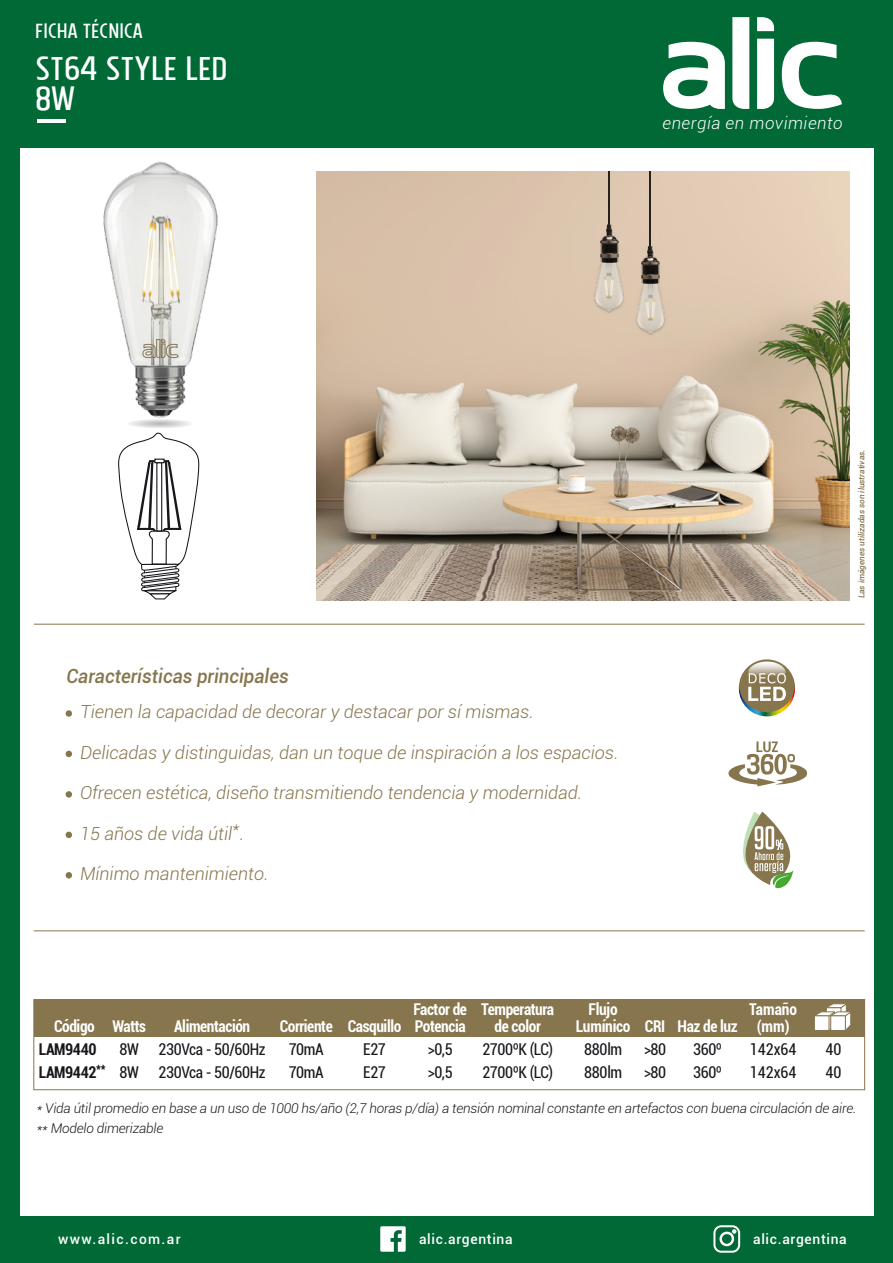
<style>
.page{position:relative;width:893px;height:1263px;background:#016936}
.page>*{position:absolute;margin:0;border:0;box-sizing:border-box;transform-origin:0 0}
.t1{font:42px "Tolyer Bookno.2";letter-spacing:-.02em;color:#fff}
.t2{font:26.1px "Tolyer Bookno.2";letter-spacing:-.02em;color:#fff}
.t3{font:italic 500 19.5px "Roboto";color:#86754d;scale:.95 1}
.t4{font:italic 300 18px "Roboto";color:#86754d}
.t5{font:italic 300 16.95px "Roboto";letter-spacing:.035em;color:#fff}
.t6{font:condensed 16.35px/23.1px "Roboto";letter-spacing:-.025em;color:#1a171c;scale:.95 1}
.t7{font:700 condensed 16.35px/16.4px "Roboto";letter-spacing:-.025em;color:#fff;text-align:center;scale:.95 1}
.t8{font:700 condensed 16.35px/23.1px "Roboto";letter-spacing:-.025em;color:#1a171c;scale:.95 1}
.t9{font:condensed 16.35px/23.1px "Roboto";color:#1a171c;scale:.95 1}
.t10{font:700 condensed 16.35px/16.4px "Roboto";color:#fff;text-align:center;scale:.95 1}
.t11{font:500 13.8px "Roboto";letter-spacing:.05em;color:#fff}
.t12{font:500 13.8px "Roboto";letter-spacing:.1em;color:#fff}
.t13{font:italic 300 13.5px/19.5px "Roboto";letter-spacing:-.015em;color:#1a171c}
.t14{font:italic 500 8.1px "Roboto";color:#86754d}
</style>
<div class="page">
<div style="left:21px;top:148px;width:853px;height:1068px;background:#fff"></div>
<svg style="left:663px;top:42px;width:62px;height:67px"></svg>
<svg style="left:757px;top:17px;width:17px;height:14px"></svg>
<svg style="left:757px;top:39px;width:17px;height:70px"></svg>
<svg style="left:732px;top:17px;width:17px;height:92px;background:#f4f8f6"></svg>
<svg style="left:782px;top:42px;width:60px;height:67px"></svg>
<svg style="left:66px;top:872px;width:6px;height:6px"></svg>
<svg style="left:66px;top:832px;width:6px;height:6px"></svg>
<svg style="left:66px;top:791px;width:6px;height:7px"></svg>
<svg style="left:66px;top:751px;width:6px;height:6px"></svg>
<svg style="left:66px;top:710px;width:6px;height:7px"></svg>
<hr style="left:38px;top:119px;width:28px;height:4px;background:#fff">
<hr style="left:34px;top:930px;width:831px;height:1px;background:#86754d">
<hr style="left:34px;top:624px;width:831px;height:1px;background:#86754d">
<div style="left:33px;top:999px;width:832px;height:91px;border:1px solid #86754d"></div>
<div style="left:34px;top:999px;width:831px;height:38px;background:#86754d"></div>
<svg style="left:814px;top:1004px;width:37px;height:26px"></svg>
<div style="left:830px;top:1015px;width:16px;height:16px;background:#fff;border:1px solid #86754d"></div>
<img style="left:316px;top:171px;width:533px;height:429px">
<hr style="left:649px;top:171px;width:2px;height:76px;background:#27211e">
<img style="left:632px;top:266px;width:37px;height:73px">
<img style="left:632px;top:269px;width:38px;height:66px">
<img style="left:642px;top:246px;width:17px;height:38px">
<hr style="left:608px;top:171px;width:1px;height:55px;background:#27211e">
<img style="left:591px;top:245px;width:37px;height:72px">
<img style="left:591px;top:247px;width:37px;height:67px">
<img style="left:600px;top:225px;width:18px;height:37px">
<svg style="left:743px;top:812px;width:50px;height:77px"></svg>
<svg style="left:739px;top:661px;width:56px;height:55px"></svg>
<svg style="left:728px;top:741px;width:80px;height:45px"></svg>
<img style="left:103px;top:161px;width:115px;height:214px">
<svg style="left:143px;top:339px;width:36px;height:19px"></svg>
<svg style="left:380px;top:1226px;width:26px;height:26px"></svg>
<div style="left:713px;top:1225px;width:27px;height:28px;border:2px solid #fff;border-radius:7px"></div>
<div style="left:719px;top:1231px;width:15px;height:15px;border:2px solid #fff;border-radius:50%"></div>
<svg style="left:732px;top:1229px;width:4px;height:4px"></svg>
<svg style="left:118px;top:375px;width:82px;height:225px"></svg>
<h2 class="t2" style="left:35px;top:17px;width:110px">ficha técnica</h2>
<h1 class="t1" style="left:35px;top:46px;width:195px">ST64 style led</h1>
<h1 class="t1" style="left:35px;top:75px;width:42px">8W</h1>
<p class="t5" style="left:662px;top:111px;width:182px">energía en movimiento</p>
<p class="t3" style="left:67px;top:662px;width:235px">Características principales</p>
<p class="t4" style="left:80px;top:699px;width:455px">Tienen la capacidad de decorar y destacar por sí mismas.</p>
<p class="t4" style="left:80px;top:740px;width:540px">Delicadas y distinguidas, dan un toque de inspiración a los espacios.</p>
<p class="t4" style="left:80px;top:780px;width:504px">Ofrecen estética, diseño transmitiendo tendencia y modernidad.</p>
<p class="t4" style="left:80px;top:821px;width:166px">15 años de vida útil*.</p>
<p class="t4" style="left:80px;top:861px;width:190px">Mínimo mantenimiento.</p>
<p class="t14" style="left:856px;top:598px;width:150px;rotate:-90deg">Las imágenes utilizadas son ilustrativas.</p>
<p class="t10" style="left:749px;top:1001px;width:52px">Tamaño (mm)</p>
<p class="t9" style="left:750px;top:1037px;width:51px">142x64<br>142x64</p>
<p class="t6" style="left:826px;top:1037px;width:18px">40<br>40</p>
<p class="t7" style="left:576px;top:1001px;width:59px">Flujo<br>Lumínico</p>
<p class="t6" style="left:584px;top:1037px;width:42px">880lm<br>880lm</p>
<p class="t13" style="left:37px;top:1098px;width:821px">* Vida útil promedio en base a un uso de 1000 hs/año (2,7 horas p/día) a tensión nominal constante en artefactos con buena circulación de aire. ** Modelo dimerizable</p>
<p class="t7" style="left:413px;top:1001px;width:58px;text-align:left">Factor de<br>Potencia</p>
<p class="t6" style="left:428px;top:1037px;width:28px">&gt;0,5 &gt;0,5</p>
<p class="t7" style="left:481px;top:1001px;width:78px">Temperatura de color</p>
<p class="t6" style="left:482px;top:1037px;width:76px">2700ºK (LC)<br>2700ºK (LC)</p>
<p class="t7" style="left:54px;top:1017px;width:45px">Código</p>
<p class="t8" style="left:39px;top:1037px;width:72px">LAM9440<br>LAM9442<sup>**</sup></p>
<p class="t7" style="left:174px;top:1017px;width:82px">Alimentación</p>
<p class="t6" style="left:159px;top:1037px;width:114px">230Vca - 50/60Hz<br>230Vca - 50/60Hz</p>
<p class="t7" style="left:280px;top:1017px;width:57px">Corriente</p>
<p class="t6" style="left:289px;top:1037px;width:38px">70mA<br>70mA</p>
<p class="t7" style="left:348px;top:1017px;width:58px">Casquillo</p>
<p class="t6" style="left:363px;top:1037px;width:25px">E27<br>E27</p>
<p class="t7" style="left:677px;top:1017px;width:65px">Haz de luz</p>
<p class="t6" style="left:693px;top:1037px;width:32px">360º<br>360º</p>
<p class="t7" style="left:645px;top:1017px;width:23px">CRI</p>
<p class="t6" style="left:644px;top:1037px;width:25px">&gt;80 &gt;80</p>
<p class="t7" style="left:112px;top:1017px;width:37px">Watts</p>
<p class="t6" style="left:120px;top:1037px;width:22px">8W<br>8W</p>
<p class="t12" style="left:58px;top:1229px;width:124px">www.alic.com.ar</p>
<p class="t11" style="left:419px;top:1229px;width:95px">alic.argentina</p>
<p class="t11" style="left:753px;top:1229px;width:95px">alic.argentina</p>
</div>
